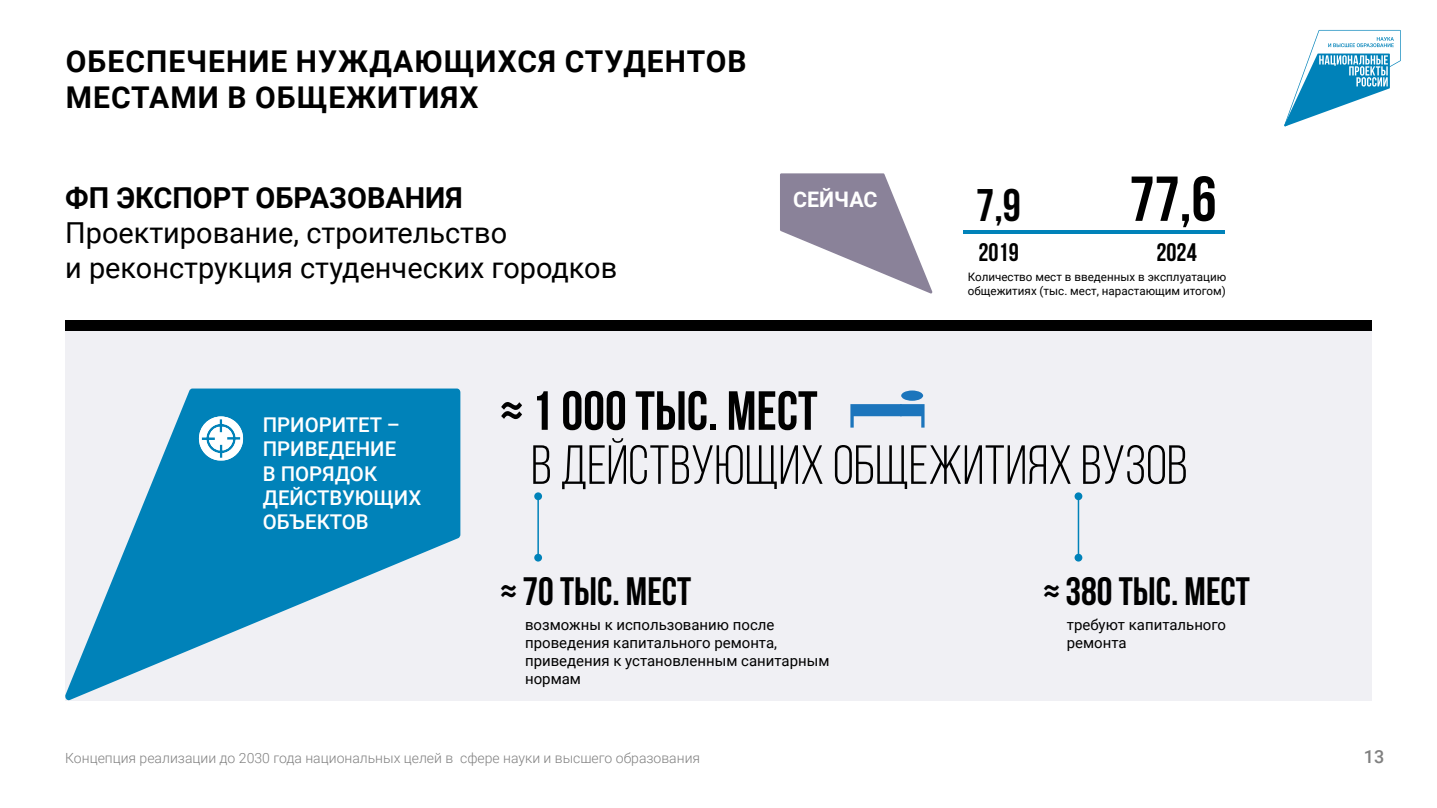
<style>
.page{position:relative;width:1437px;height:808px;background:#fff}
.page>*{position:absolute;margin:0;border:0;box-sizing:border-box;transform-origin:0 0}
.t1{font:700 63.3px "Bebas Neue";color:#000}
.t2{font:55px "Bebas Neue";color:#000}
.t3{font:700 55px "Bebas Neue";color:#000}
.t4{font:700 45.7px "Bebas Neue";color:#000}
.t5{font:700 39.6px "Bebas Neue";color:#000}
.t6{font:700 30px/36px "Roboto";letter-spacing:.035em;color:#000}
.t7{font:28.9px/34.7px "Roboto";color:#000}
.t8{font:700 28.9px "Roboto";color:#000}
.t9{font:700 25.4px "Bebas Neue";color:#000}
.t10{font:700 21.4px "Roboto";color:#fff}
.t11{font:500 20.3px/24.4px "Roboto";color:#fff}
.t12{font:500 18px "Roboto";color:#808080}
.t13{font:15px/18px "Roboto";color:#000}
.t14{font:300 14px "Roboto";color:#808080}
.t15{font:11.6px/14px "Roboto";color:#000}
</style>
<div class="page">
<svg style="left:1284px;top:30px;width:116px;height:96px"></svg>
<div style="left:65px;top:326px;width:1306px;height:374px;background:#f0f0f4"></div>
<svg style="left:780px;top:173px;width:152px;height:121px"></svg>
<svg style="left:65px;top:388px;width:395px;height:313px;fill:#0082b9"></svg>
<svg style="left:199px;top:416px;width:44px;height:44px"></svg>
<hr style="left:963px;top:230px;width:261px;height:4px;background:#0082b9">
<div style="left:65px;top:320px;width:1306px;height:10px;background:#000"></div>
<hr style="left:537px;top:496px;width:2px;height:61px;background:#0082b9">
<div style="left:534px;top:492px;width:8px;height:8px;background:#0082b9;border-radius:50%"></div>
<div style="left:534px;top:553px;width:8px;height:8px;background:#0082b9;border-radius:50%"></div>
<hr style="left:1077px;top:496px;width:2px;height:61px;background:#0082b9">
<div style="left:1074px;top:492px;width:8px;height:8px;background:#0082b9;border-radius:50%"></div>
<div style="left:1074px;top:553px;width:8px;height:8px;background:#0082b9;border-radius:50%"></div>
<svg style="left:850px;top:390px;width:74px;height:37px"></svg>
<h3 class="t6" style="left:66px;top:43px;width:682px">ОБЕСПЕЧЕНИЕ НУЖДАЮЩИХСЯ СТУДЕНТОВ<br>МЕСТАМИ В ОБЩЕЖИТИЯХ</h3>
<h3 class="t8" style="left:65px;top:178px;width:399px">ФП ЭКСПОРТ ОБРАЗОВАНИЯ</h3>
<h3 class="t7" style="left:65px;top:214px;width:553px">Проектирование, строительство<br>и реконструкция студенческих городков</h3>
<h3 class="t10" style="left:793px;top:184px;width:86px">СЕЙЧАС</h3>
<h3 class="t4" style="left:976px;top:180px;width:46px">7,9</h3>
<h3 class="t9" style="left:978px;top:238px;width:42px">2019</h3>
<h1 class="t1" style="left:1129px;top:164px;width:88px">77,6</h1>
<h3 class="t9" style="left:1156px;top:238px;width:42px">2024</h3>
<p class="t15" style="left:967px;top:270px;width:260px">Количество мест в введенных в эксплуатацию общежитиях (тыс. мест, нарастающим итогом)</p>
<h3 class="t11" style="left:263px;top:411px;width:160px">ПРИОРИТЕТ –<br>ПРИВЕДЕНИЕ<br>В ПОРЯДОК<br>ДЕЙСТВУЮЩИХ<br>ОБЪЕКТОВ</h3>
<h2 class="t3" style="left:500px;top:380px;width:318px">≈ 1 000 тыс. мест</h2>
<h2 class="t2" style="left:531px;top:435px;width:658px">в действующих общежитиях вузов</h2>
<h3 class="t5" style="left:500px;top:570px;width:192px">≈ 70 тыс. мест</h3>
<h3 class="t5" style="left:1043px;top:570px;width:208px">≈ 380 тыс. мест</h3>
<p class="t13" style="left:525px;top:615px;width:306px">возможны к использованию после проведения капитального ремонта, приведения к установленным санитарным нормам</p>
<p class="t13" style="left:1066px;top:615px;width:161px">требуют капитального ремонта</p>
<p class="t14" style="left:65px;top:747px;width:636px">Концепция реализации до 2030 года национальных целей в сфере науки и высшего образования</p>
<p class="t12" style="left:1363px;top:743px;width:22px">13</p>
</div>
